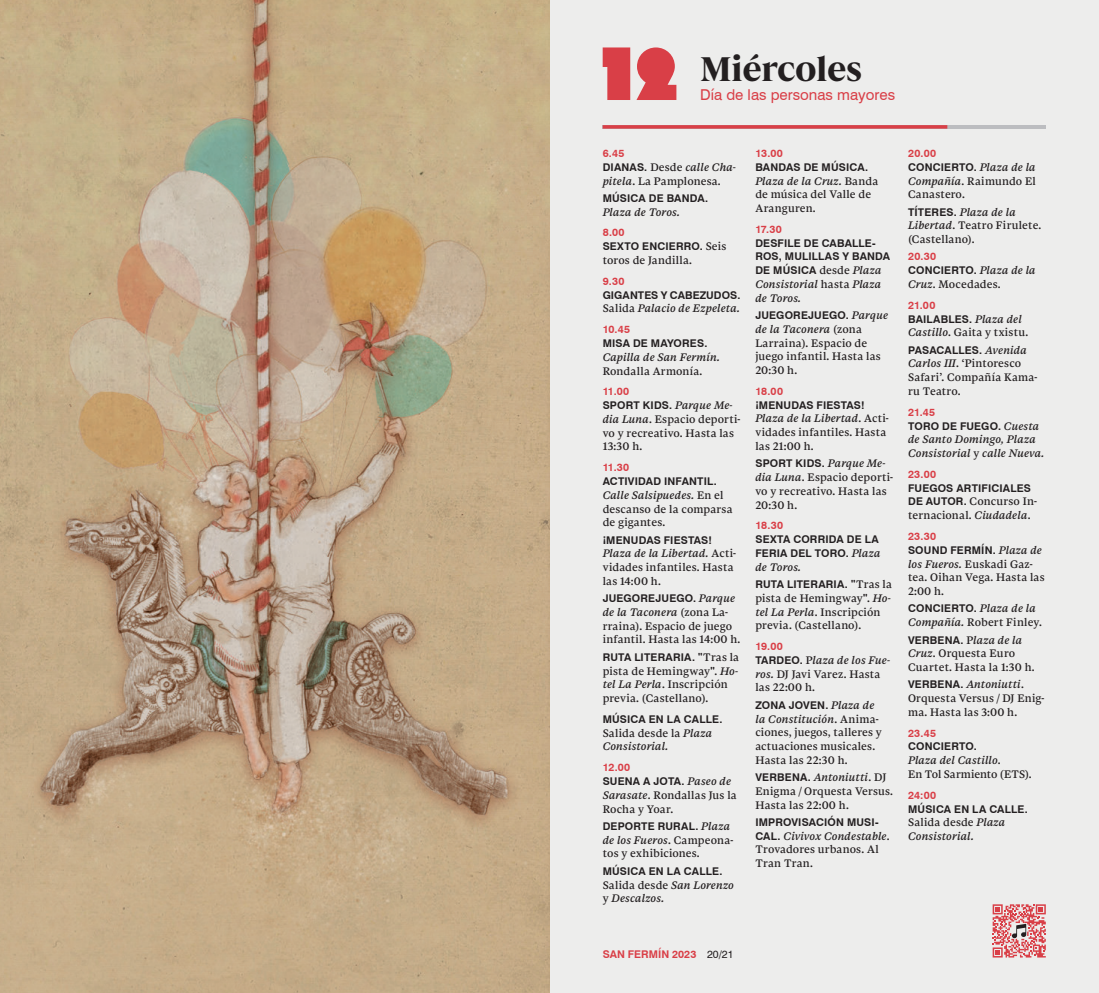
<style>
.page{position:relative;width:1099px;height:993px;background:#fff}
.page>*{position:absolute;margin:0;border:0;box-sizing:border-box;transform-origin:0 0}
.t1{font:700 33.75px "Ashler Display";color:#231f20}
.t2{font:15px "Swiss 721 BT";color:#d93f47}
.TXT1__1{font:10.62px/13.8px "Ashler Text";letter-spacing:.015em;color:#231f20}
.ultimo_parrafo{font:10.62px/13.8px "Ashler Text";letter-spacing:.015em;color:#231f20}
.ultimo_parrafo-2{font:italic 10.62px/13.8px "Ashler Text";letter-spacing:.01em;color:#231f20}
.ultimo_parrafo-3{font:700 10.62px/13.8px "Swiss 721 BT";letter-spacing:.01em;color:#231f20}
.TXT1__1-2{font:700 10.62px/13.8px "Swiss 721 BT";letter-spacing:.015em;color:#231f20}
.HORAS{font:700 10.62px "Swiss 721 BT";letter-spacing:.015em;color:#d93f47}
.TXT1__1-3{font:italic 10.62px/13.8px "Ashler Text";color:#231f20}
.ultimo_parrafo-4{font:10.62px/13.8px "Ashler Text";letter-spacing:-.005em;color:#231f20}
.TXT1{font:italic 10.62px/13.8px "Ashler Text";letter-spacing:.01em;color:#231f20}
.s1{font-family:"Swiss 721 BT";font-weight:700}
.s2{font-style:italic}
.s3{font-family:"Ashler Text";font-weight:400;font-style:italic}
.s4{font-family:"Ashler Text";font-weight:400}
.s5{font-family:"Swiss 721 BT";font-weight:700;font-style:normal}
.s6{font-style:normal}
.s7{font-weight:400;color:#231f20}
</style>
<div class="page">
<div style="left:549px;top:0;width:549px;height:992px;background:#ededec"></div>
<hr style="left:602px;top:125px;width:443px;height:4px;background:#bcbdc0">
<svg style="left:602px;top:125px;width:345px;height:4px"></svg>
<img style="left:0;top:0;width:549px;height:992px">
<svg style="left:602px;top:47px;width:28px;height:53px"></svg>
<svg style="left:636px;top:47px;width:40px;height:53px"></svg>
<svg style="left:992px;top:904px;width:53px;height:53px"></svg>
<p class="t1" style="left:700px;top:48px;width:163px">Miércoles</p>
<p class="t2" style="left:700px;top:85px;width:196px">Día de las personas mayores</p>
<p class="HORAS" style="left:602px;top:147px;width:23px">6.45</p>
<p class="TXT1__1" style="left:602px;top:160px;width:134px"><span class="s1">DIANAS.</span> Desde <span class="s2">calle Cha&shy;pitela</span>. La Pamplonesa.</p>
<p class="ultimo_parrafo-3" style="left:602px;top:191px;width:107px">MÚSICA DE BANDA.<br><span class="s3">Plaza de Toros.</span></p>
<p class="HORAS" style="left:602px;top:226px;width:23px">8.00</p>
<p class="ultimo_parrafo" style="left:602px;top:240px;width:125px"><span class="s1">SEXTO ENCIERRO.</span> Seis toros de Jandilla.</p>
<p class="HORAS" style="left:602px;top:274px;width:23px">9.30</p>
<p class="ultimo_parrafo-3" style="left:602px;top:288px;width:139px">GIGANTES Y CABEZUDOS.<br><span class="s4">Salida</span> <span class="s3">Palacio de Ezpeleta.</span></p>
<p class="HORAS" style="left:602px;top:323px;width:29px">10.45</p>
<p class="ultimo_parrafo-2" style="left:602px;top:336px;width:119px"><span class="s5">MISA DE MAYORES.<br></span>Capilla de San Fermín.<br><span class="s6">Rondalla Armonía.</span></p>
<p class="HORAS" style="left:602px;top:385px;width:28px">11.00</p>
<p class="ultimo_parrafo" style="left:602px;top:398px;width:139px"><span class="s1">SPORT KIDS.</span> <span class="s2">Parque Me&shy;dia Luna</span>. Espacio deporti&shy;vo y recreativo. Hasta las<br>13:30 h.</p>
<p class="HORAS" style="left:602px;top:461px;width:28px">11.30</p>
<p class="TXT1__1" style="left:602px;top:474px;width:131px"><span class="s1">ACTIVIDAD INFANTIL.<br></span><span class="s2">Calle Salsipuedes.</span> En el descanso de la comparsa de gigantes.</p>
<p class="TXT1__1" style="left:602px;top:533px;width:135px"><span class="s1">¡MENUDAS FIESTAS!<br></span><span class="s2">Plaza de la Libertad.</span> Acti&shy;vidades infantiles. Hasta las 14:00 h.</p>
<p class="TXT1__1" style="left:602px;top:591px;width:139px"><span class="s1">JUEGOREJUEGO.</span> <span class="s2">Parque de la Taconera</span> (zona La&shy;rraina). Espacio de juego infantil. Hasta las 14:00 h.</p>
<p class="ultimo_parrafo" style="left:602px;top:650px;width:138px"><span class="s1">RUTA LITERARIA.</span> "Tras la pista de Hemingway". <span class="s2">Ho&shy;tel La Perla</span>. Inscripción previa. (Castellano).</p>
<p class="ultimo_parrafo-2" style="left:602px;top:712px;width:121px"><span class="s5">MÚSICA EN LA CALLE.<br></span><span class="s6">Salida desde la</span> Plaza<br>Consistorial.</p>
<p class="HORAS" style="left:602px;top:760px;width:29px">12.00</p>
<p class="TXT1__1" style="left:602px;top:774px;width:135px"><span class="s1">SUENA A JOTA.</span> <span class="s2">Paseo de<br>Sarasate</span>. Rondallas Jus la<br>Rocha y Yoar.</p>
<p class="TXT1__1" style="left:602px;top:819px;width:132px"><span class="s1">DEPORTE RURAL.</span> <span class="s2">Plaza de los Fueros</span>. Campeona&shy;tos y exhibiciones.</p>
<p class="ultimo_parrafo-2" style="left:602px;top:864px;width:133px"><span class="s5">MÚSICA EN LA CALLE.<br></span><span class="s6">Salida desde</span> San Lorenzo <span class="s6">y</span> Descalzos.</p>
<p class="HORAS" style="left:755px;top:147px;width:29px">13.00</p>
<p class="ultimo_parrafo" style="left:755px;top:160px;width:124px"><span class="s1">BANDAS DE MÚSICA.<br></span><span class="s2">Plaza de la Cruz.</span> Banda de música del Valle de<br>Aranguren.</p>
<p class="HORAS" style="left:755px;top:222px;width:28px">17.30</p>
<p class="TXT1__1-2" style="left:755px;top:236px;width:136px">DESFILE DE CABALLE-<br>ROS, MULILLAS Y BANDA<br>DE MÚSICA <span class="s4">desde</span> <span class="s3">Plaza<br>Consistorial</span> <span class="s4">hasta</span> <span class="s3">Plaza de Toros.</span></p>
<p class="ultimo_parrafo" style="left:755px;top:308px;width:134px"><span class="s1">JUEGOREJUEGO.</span> <span class="s2">Parque de la Taconera</span> (zona<br>Larraina). Espacio de juego infantil. Hasta las<br>20:30 h.</p>
<p class="HORAS" style="left:755px;top:384px;width:29px">18.00</p>
<p class="TXT1__1" style="left:755px;top:398px;width:135px"><span class="s1">¡MENUDAS FIESTAS!<br></span><span class="s2">Plaza de la Libertad</span>. Acti&shy;vidades infantiles. Hasta las 21:00 h.</p>
<p class="ultimo_parrafo" style="left:755px;top:456px;width:139px"><span class="s1">SPORT KIDS.</span> <span class="s2">Parque Me&shy;dia Luna</span>. Espacio deporti&shy;vo y recreativo. Hasta las<br>20:30 h.</p>
<p class="HORAS" style="left:755px;top:519px;width:29px">18.30</p>
<p class="TXT1__1-2" style="left:755px;top:532px;width:127px">SEXTA CORRIDA DE LA<br>FERIA DEL TORO. <span class="s3">Plaza de Toros.</span></p>
<p class="ultimo_parrafo" style="left:755px;top:577px;width:138px"><span class="s1">RUTA LITERARIA.</span> "Tras la pista de Hemingway". <span class="s2">Ho&shy;tel La Perla</span>. Inscripción previa. (Castellano).</p>
<p class="HORAS" style="left:755px;top:639px;width:29px">19.00</p>
<p class="TXT1__1" style="left:755px;top:653px;width:136px"><span class="s1">TARDEO.</span> P<span class="s2">laza de los Fue&shy;ros.</span> DJ Javi Varez. Hasta las 22:00 h.</p>
<p class="TXT1__1" style="left:755px;top:698px;width:128px"><span class="s1">ZONA JOVEN.</span> <span class="s2">Plaza de la Constitución</span>. Anima&shy;ciones, juegos, talleres y actuaciones musicales.<br>Hasta las 22:30 h.</p>
<p class="TXT1__1" style="left:755px;top:770px;width:139px"><span class="s1">VERBENA.</span> <span class="s2">Antoniutti</span>. DJ<br>Enigma / Orquesta Versus.<br>Hasta las 22:00 h.</p>
<p class="ultimo_parrafo" style="left:755px;top:815px;width:136px"><span class="s1">IMPROVISACIÓN MUSI-<br>CAL.</span> <span class="s2">Civivox Condestable</span>.<br>Trovadores urbanos. Al<br>Tran Tran.</p>
<p class="HORAS" style="left:908px;top:147px;width:30px">20.00</p>
<p class="TXT1__1" style="left:908px;top:160px;width:129px;text-align:justify"><span class="s1">CONCIERTO.</span> <span class="s2">Plaza de la Compañía</span>. Raimundo El Canastero.</p>
<p class="TXT1__1" style="left:908px;top:205px;width:135px"><span class="s1">TÍTERES.</span> <span class="s2">Plaza de la<br>Libertad</span>. Teatro Firulete. (Castellano).</p>
<p class="HORAS" style="left:908px;top:250px;width:30px">20.30</p>
<p class="ultimo_parrafo-2" style="left:908px;top:264px;width:129px"><span class="s5">CONCIERTO.</span> Plaza de la<br>Cruz<span class="s6">. Mocedades.</span></p>
<p class="HORAS" style="left:908px;top:298px;width:29px">21.00</p>
<p class="TXT1__1-3" style="left:908px;top:312px;width:122px"><span class="s5">BAILABLES.</span> Plaza del<br>Castillo<span class="s6">. Gaita y txistu.</span></p>
<p class="ultimo_parrafo" style="left:908px;top:343px;width:131px"><span class="s1">PASACALLES.</span> <span class="s2">Avenida<br>Carlos III</span>. ‘Pintoresco<br>Safari’. Compañía Kama&shy;ru Teatro.</p>
<p class="HORAS" style="left:908px;top:405px;width:29px">21.45</p>
<p class="ultimo_parrafo-2" style="left:908px;top:419px;width:138px"><span class="s5">TORO DE FUEGO.</span> Cuesta de Santo Domingo, Plaza<br>Consistorial <span class="s6">y</span> calle Nueva.</p>
<p class="HORAS" style="left:908px;top:467px;width:30px">23.00</p>
<p class="ultimo_parrafo-3" style="left:908px;top:481px;width:130px">FUEGOS ARTIFICIALES<br>DE AUTOR. <span class="s4">Concurso In&shy;ternacional.</span> <span class="s3">Ciudadela</span><span class="s4">.</span></p>
<p class="HORAS" style="left:908px;top:529px;width:30px">23.30</p>
<p class="TXT1__1" style="left:908px;top:543px;width:138px"><span class="s1">SOUND FERMÍN.</span> <span class="s2">Plaza de los Fueros.</span> Euskadi Gaz&shy;tea. Oihan Vega. Hasta las<br>2:00 h.</p>
<p class="TXT1__1-3" style="left:908px;top:602px;width:135px"><span class="s5">CONCIERTO.</span> Plaza de la<br>Compañía. <span class="s6">Robert Finley.</span></p>
<p class="TXT1__1" style="left:908px;top:633px;width:128px"><span class="s1">VERBENA.</span> P<span class="s2">laza de la<br>Cruz</span>. Orquesta Euro<br>Cuartet. Hasta la 1:30 h.</p>
<p class="ultimo_parrafo" style="left:908px;top:677px;width:138px"><span class="s1">VERBENA.</span> <span class="s2">Antoniutti</span>.<br>Orquesta Versus / DJ Enig&shy;ma. Hasta las 3:00 h.</p>
<p class="HORAS" style="left:908px;top:726px;width:30px">23.45</p>
<p class="ultimo_parrafo-4" style="left:908px;top:739px;width:125px"><span class="s1">CONCIERTO.<br></span><span class="s2">Plaza del Castillo</span>.<br>En Tol Sarmiento (ETS).</p>
<p class="HORAS" style="left:908px;top:788px;width:30px">24:00</p>
<p class="TXT1" style="left:908px;top:802px;width:121px"><span class="s5">MÚSICA EN LA CALLE.<br></span><span class="s6">Salida desde</span> Plaza<br>Consistorial.</p>
<p class="HORAS" style="left:602px;top:946px;width:132px">SAN FERMÍN 2023 <span class="s7">20/21</span></p>
</div>
